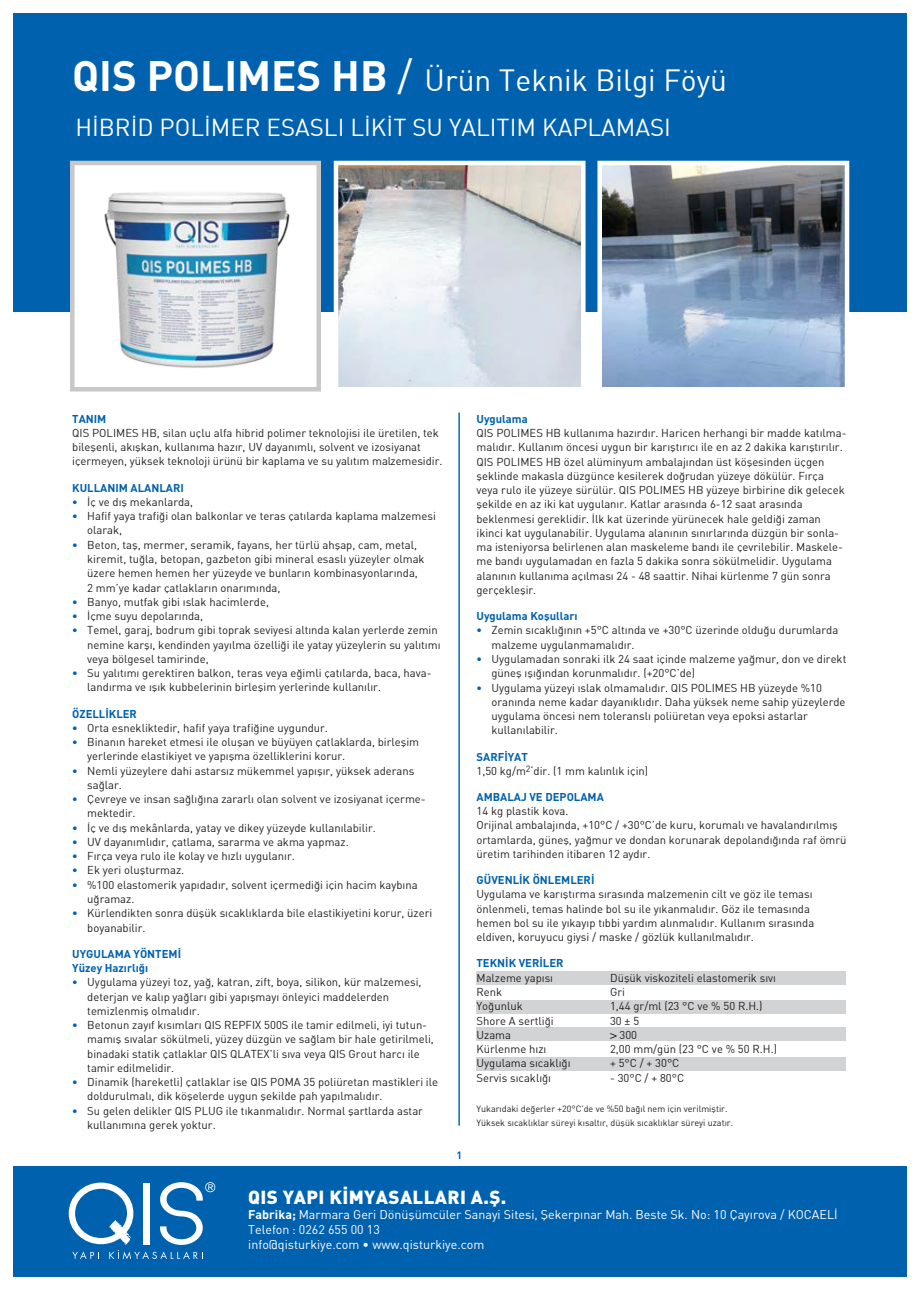
<style>
.page{position:relative;width:919px;height:1289px;background:#fff}
.page>*{position:absolute;margin:0;border:0;box-sizing:border-box;transform-origin:0 0}
.t1{font:30px "DINT";color:#fff}
.t2{font:24px "DINT";color:#fff}
.t3{font:18.75px "DINT Black";letter-spacing:.02em;color:#fff}
.t4{font:12.45px/15px "DINT";color:#fff}
.t5{font:11.25px/14.2px "DINT";color:#231f20}
.t6{font:11.25px/14.2px "DINT Bold";color:#0061af}
.t7{font:10.5px "DINT Bold";color:#0061af}
.t8{font:9px/13.5px "DINT";color:#231f20}
.s1{font-family:"DINT Bold";font-size:42px}
.s2{font-size:42px}
.s3{font-family:"DINT Bold";color:#0061af}
.s4{font-family:"DINT";color:#231f20}
.s5{font-family:"Helvetica"}
.s6{font-family:"DINT Bold"}
</style>
<div class="page">
<div style="left:13px;top:13px;width:893px;height:299px;background:#0061af"></div>
<div style="left:13px;top:1166px;width:893px;height:110px;background:#0061af"></div>
<svg style="left:69px;top:1182px;width:146px;height:77px"></svg>
<div style="left:476px;top:971px;width:369px;height:13px;background:#d1d3d4"></div>
<div style="left:476px;top:1000px;width:369px;height:13px;background:#d1d3d4"></div>
<div style="left:476px;top:1027px;width:369px;height:14px;background:#d1d3d4"></div>
<div style="left:476px;top:1056px;width:369px;height:14px;background:#d1d3d4"></div>
<hr style="left:458px;top:412px;width:2px;height:713px;background:#006cb7">
<img style="left:602px;top:166px;width:242px;height:220px">
<div style="left:597px;top:161px;width:252px;height:230px;border:4px solid #fff"></div>
<img style="left:339px;top:166px;width:241px;height:220px">
<div style="left:334px;top:161px;width:251px;height:230px;border:4px solid #fff"></div>
<div style="left:70px;top:161px;width:251px;height:230px;background:#fff;border:4px solid #c7c8ca"></div>
<img style="left:104px;top:192px;width:186px;height:176px">
<p class="t1" style="left:72px;top:61px;width:656px"><span class="s1">QIS POLIMES HB</span> <span class="s2">/</span> Ürün Teknik Bilgi Föyü</p>
<p class="t2" style="left:75px;top:113px;width:597px">HİBRİD POLİMER ESASLI LİKİT SU YALITIM KAPLAMASI</p>
<p class="t5" style="left:72px;top:411px;width:371px"><span class="s3">TANIM<br></span>QIS POLIMES HB, silan uçlu alfa hibrid polimer teknolojisi ile üretilen, tek bileşenli, akışkan, kullanıma hazır, UV dayanımlı, solvent ve izosiyanat içermeyen, yüksek teknoloji ürünü bir kaplama ve su yalıtım malzemesidir.</p>
<p class="t6" style="left:72px;top:480px;width:113px">KULLANIM ALANLARI</p>
<p class="t5" style="left:72px;top:494px;width:122px"><span class="s3">•</span> İç ve dış mekanlarda,</p>
<p class="t5" style="left:87px;top:509px;width:350px;text-indent:-15px"><span class="s3">•</span> Hafif yaya trafiği olan balkonlar ve teras çatılarda kaplama malzemesi olarak,</p>
<p class="t5" style="left:87px;top:537px;width:339px;text-indent:-15px"><span class="s3">•</span> Beton, taş, mermer, seramik, fayans, her türlü ahşap, cam, metal, kiremit, tuğla, betopan, gazbeton gibi mineral esaslı yüzeyler olmak üzere hemen hemen her yüzeyde ve bunların kombinasyonlarında, 2 mm’ye kadar çatlakların onarımında,</p>
<p class="t5" style="left:72px;top:594px;width:198px"><span class="s3">•</span> Banyo, mutfak gibi ıslak hacimlerde,</p>
<p class="t5" style="left:72px;top:608px;width:132px"><span class="s3">•</span> İçme suyu depolarında,</p>
<p class="t5" style="left:87px;top:623px;width:355px;text-indent:-15px"><span class="s3">•</span> Temel, garaj, bodrum gibi toprak seviyesi altında kalan yerlerde zemin nemine karşı, kendinden yayılma özelliği ile yatay yüzeylerin su yalıtımı veya bölgesel tamirinde,</p>
<p class="t5" style="left:87px;top:665px;width:345px;text-indent:-15px"><span class="s3">•</span> Su yalıtımı gerektiren balkon, teras veya eğimli çatılarda, baca, hava&shy;landırma ve ışık kubbelerinin birleşim yerlerinde kullanılır.</p>
<p class="t6" style="left:72px;top:706px;width:66px">ÖZELLİKLER</p>
<p class="t5" style="left:72px;top:720px;width:257px"><span class="s3">•</span> Orta esnekliktedir, hafif yaya trafiğine uygundur.</p>
<p class="t5" style="left:87px;top:734px;width:333px;text-indent:-15px"><span class="s3">•</span> Binanın hareket etmesi ile oluşan ve büyüyen çatlaklarda, birleşim yerlerinde elastikiyet ve yapışma özelliklerini korur.</p>
<p class="t5" style="left:87px;top:763px;width:328px;text-indent:-15px"><span class="s3">•</span> Nemli yüzeylere dahi astarsız mükemmel yapışır, yüksek aderans sağlar.</p>
<p class="t5" style="left:87px;top:791px;width:340px;text-indent:-15px"><span class="s3">•</span> Çevreye ve insan sağlığına zararlı olan solvent ve izosiyanat içerme&shy;mektedir.</p>
<p class="t5" style="left:72px;top:820px;width:305px"><span class="s3">•</span> İç ve dış mekânlarda, yatay ve dikey yüzeyde kullanılabilir.</p>
<p class="t5" style="left:72px;top:834px;width:278px"><span class="s3">•</span> UV dayanımlıdır, çatlama, sararma ve akma yapmaz.</p>
<p class="t5" style="left:72px;top:848px;width:224px"><span class="s3">•</span> Fırça veya rulo ile kolay ve hızlı uygulanır.</p>
<p class="t5" style="left:72px;top:863px;width:113px"><span class="s3">•</span> Ek yeri oluşturmaz.</p>
<p class="t5" style="left:87px;top:877px;width:332px;text-indent:-15px"><span class="s3">•</span> %100 elastomerik yapıdadır, solvent içermediği için hacim kaybına uğramaz.</p>
<p class="t5" style="left:87px;top:905px;width:346px;text-indent:-15px"><span class="s3">•</span> Kürlendikten sonra düşük sıcaklıklarda bile elastikiyetini korur, üzeri boyanabilir.</p>
<p class="t6" style="left:72px;top:946px;width:110px">UYGULAMA YÖNTEMİ<br>Yüzey Hazırlığı</p>
<p class="t5" style="left:87px;top:974px;width:336px;text-indent:-15px"><span class="s3">•</span> Uygulama yüzeyi toz, yağ, katran, zift, boya, silikon, kür malzemesi, deterjan ve kalıp yağları gibi yapışmayı önleyici maddelerden temizlenmiş olmalıdır.</p>
<p class="t5" style="left:87px;top:1017px;width:348px;text-indent:-15px"><span class="s3">•</span> Betonun zayıf kısımları QIS REPFIX 500S ile tamir edilmeli, iyi tutun&shy;mamış sıvalar sökülmeli, yüzey düzgün ve sağlam bir hale getirilmeli, binadaki statik çatlaklar QIS QLATEX’li sıva veya QIS Grout harcı ile tamir edilmelidir.</p>
<p class="t5" style="left:87px;top:1074px;width:352px;text-indent:-15px"><span class="s3">•</span> Dinamik (hareketli) çatlaklar ise QIS POMA 35 poliüretan mastikleri ile doldurulmalı, dik köşelerde uygun şekilde pah yapılmalıdır.</p>
<p class="t5" style="left:87px;top:1103px;width:337px;text-indent:-15px"><span class="s3">•</span> Su gelen delikler QIS PLUG ile tıkanmalıdır. Normal şartlarda astar kullanımına gerek yoktur.</p>
<p class="t7" style="left:456px;top:1147px;width:7px">1</p>
<p class="t5" style="left:476px;top:411px;width:371px"><span class="s3">Uygulama<br></span>QIS POLIMES HB kullanıma hazırdır. Haricen herhangi bir madde katılma&shy;malıdır. Kullanım öncesi uygun bir karıştırıcı ile en az 2 dakika karıştırılır.<br>QIS POLIMES HB özel alüminyum ambalajından üst köşesinden üçgen şeklinde makasla düzgünce kesilerek doğrudan yüzeye dökülür. Fırça veya rulo ile yüzeye sürülür. QIS POLIMES HB yüzeye birbirine dik gelecek şekilde en az iki kat uygulanır. Katlar arasında 6-12 saat arasında beklenmesi gereklidir. İlk kat üzerinde yürünecek hale geldiği zaman ikinci kat uygulanabilir. Uygulama alanının sınırlarında düzgün bir sonla&shy;ma isteniyorsa belirlenen alan maskeleme bandı ile çevrilebilir. Maskele&shy;me bandı uygulamadan en fazla 5 dakika sonra sökülmelidir. Uygulama alanının kullanıma açılması 24 - 48 saattir. Nihai kürlenme 7 gün sonra gerçekleşir.</p>
<p class="t6" style="left:476px;top:608px;width:103px">Uygulama Koşulları</p>
<p class="t5" style="left:491px;top:623px;width:348px;text-indent:-15px"><span class="s3">•</span> Zemin sıcaklığının +5°C altında ve +30°C üzerinde olduğu durumlarda malzeme uygulanmamalıdır.</p>
<p class="t5" style="left:491px;top:651px;width:356px;text-indent:-15px"><span class="s3">•</span> Uygulamadan sonraki ilk 24 saat içinde malzeme yağmur, don ve direkt güneş ışığından korunmalıdır. (+20°C’de)</p>
<p class="t5" style="left:491px;top:680px;width:355px;text-indent:-15px"><span class="s3">•</span> Uygulama yüzeyi ıslak olmamalıdır. QIS POLIMES HB yüzeyde %10 oranında neme kadar dayanıklıdır. Daha yüksek neme sahip yüzeylerde uygulama öncesi nem toleranslı poliüretan veya epoksi astarlar kullanılabilir.</p>
<p class="t5" style="left:476px;top:749px;width:173px"><span class="s3">SARFİYAT<br></span>1,50 kg/m<sup>2</sup>‘dir. (1 mm kalınlık için)</p>
<p class="t5" style="left:476px;top:789px;width:371px"><span class="s3">AMBALAJ VE DEPOLAMA<br></span>14 kg plastik kova.<br>Orijinal ambalajında, +10°C / +30°C’de kuru, korumalı ve havalandırılmış ortamlarda, güneş, yağmur ve dondan korunarak depolandığında raf ömrü üretim tarihinden itibaren 12 aydır.</p>
<p class="t5" style="left:476px;top:872px;width:339px"><span class="s3">GÜVENLİK ÖNLEMLERİ<br></span>Uygulama ve karıştırma sırasında malzemenin cilt ve göz ile teması önlenmeli, temas halinde bol su ile yıkanmalıdır. Göz ile temasında hemen bol su ile yıkayıp tıbbi yardım alınmalıdır. Kullanım sırasında eldiven, koruyucu giysi / maske / gözlük kullanılmalıdır.</p>
<p class="t6" style="left:476px;top:955px;width:88px">TEKNİK VERİLER<br><span class="s4">Malzeme yapısı</span></p>
<p class="t5" style="left:610px;top:970px;width:167px">Düşük viskoziteli elastomerik sıvı</p>
<p class="t5" style="left:476px;top:984px;width:27px">Renk</p>
<p class="t5" style="left:610px;top:984px;width:16px">Gri</p>
<p class="t5" style="left:476px;top:998px;width:48px">Yoğunluk</p>
<p class="t5" style="left:610px;top:998px;width:154px">1,44 gr/ml (23 °C ve % 50 R.H.)</p>
<p class="t5" style="left:476px;top:1013px;width:79px">Shore A sertliği</p>
<p class="t5" style="left:610px;top:1013px;width:31px">30 ± 5</p>
<p class="t5" style="left:476px;top:1027px;width:36px">Uzama</p>
<p class="t5" style="left:610px;top:1027px;width:28px"><span class="s5">&gt;</span> 300</p>
<p class="t5" style="left:476px;top:1041px;width:71px">Kürlenme hızı</p>
<p class="t5" style="left:610px;top:1041px;width:168px">2,00 mm/gün (23 °C ve % 50 R.H.)</p>
<p class="t5" style="left:476px;top:1055px;width:96px">Uygulama sıcaklığı</p>
<p class="t5" style="left:610px;top:1055px;width:71px">+ 5°C / + 30°C</p>
<p class="t5" style="left:476px;top:1070px;width:76px">Servis sıcaklığı</p>
<p class="t5" style="left:610px;top:1070px;width:76px">- 30°C / + 80°C</p>
<p class="t8" style="left:476px;top:1102px;width:258px">Yukarıdaki değerler +20°C'de ve %50 bağıl nem için verilmiştir.<br>Yüksek sıcaklıklar süreyi kısaltır, düşük sıcaklıklar süreyi uzatır.</p>
<p class="t3" style="left:248px;top:1184px;width:260px">QIS YAPI KİMYASALLARI A.Ş.</p>
<p class="t4" style="left:248px;top:1206px;width:591px"><span class="s6">Fabrika;</span> Marmara Geri Dönüşümcüler Sanayi Sitesi, Şekerpınar Mah. Beste Sk. No: 10 Çayırova / KOCAELİ<br>Telefon : 0262 655 00 13<br>info@qisturkiye.com • www.qisturkiye.com</p>
</div>
